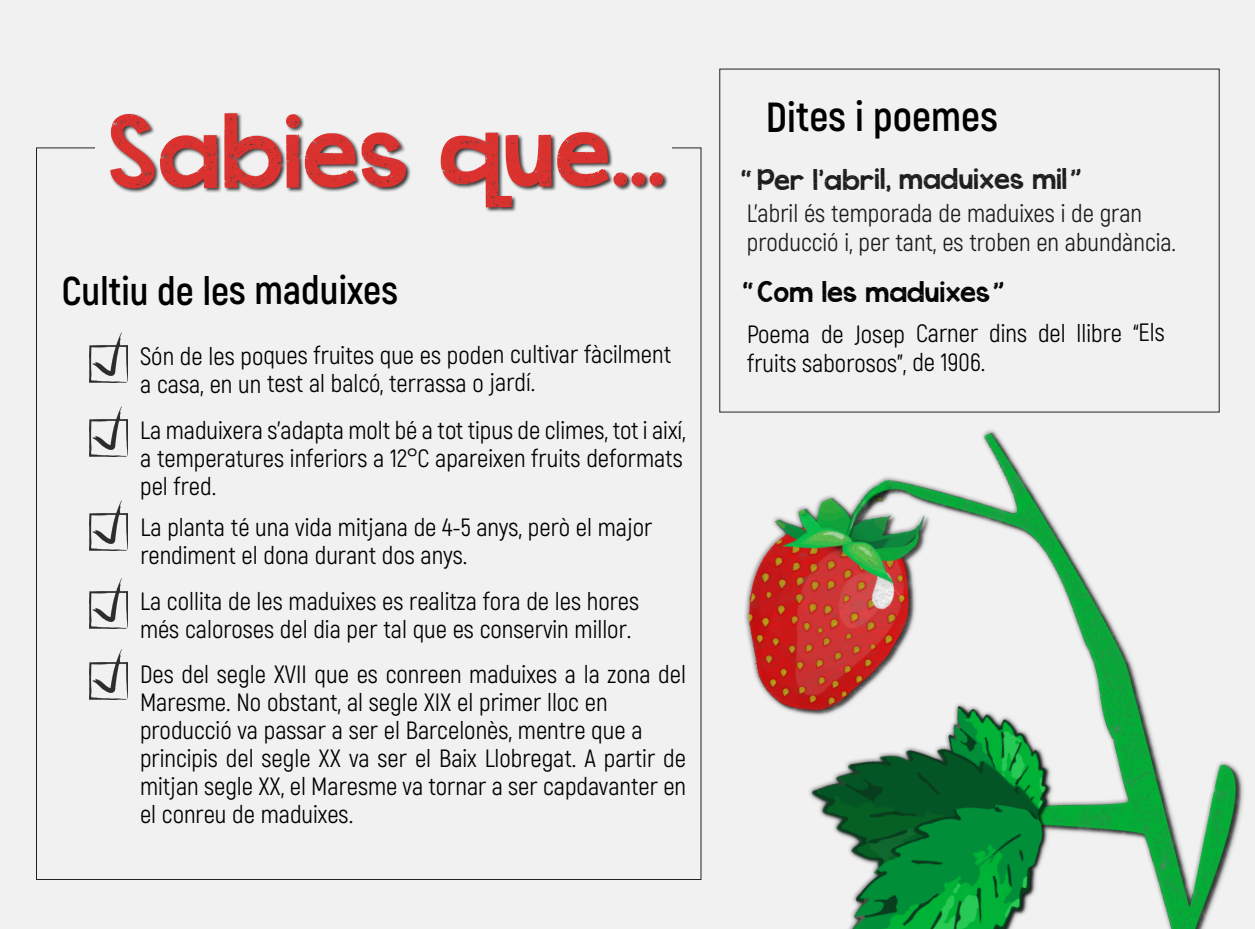
<style>
.page{position:relative;width:1255px;height:929px;background:#f1f1f1}
.page>*{position:absolute;margin:0;border:0;box-sizing:border-box;transform-origin:0 0}
.t1{font:78px "KG Cold Coffee";letter-spacing:-.005em;color:#db322f}
.t2{font:700 42px "Akrobat";letter-spacing:-.005em;color:#000}
.t3{font:700 40px "Akrobat";letter-spacing:-.005em;color:#000}
.t4{font:25px/28px "Akrobat";color:#000}
.t5{font:25px "Akrobat";color:#1c1a1a}
.t6{font:22px "KG Cold Coffee";letter-spacing:-.005em;color:#1c1a1a}
.t7{font:22px "KG Cold Coffee";color:#000}
.s1{font-family:"Montserrat"}
.s2{font-style:italic}
</style>
<div class="page">
<div style="left:109px;top:112px;width:560px;height:101px;background:#000;opacity:.78"></div>
<img style="left:727px;top:369px;width:517px;height:560px">
<img style="left:90px;top:332px;width:37px;height:50px">
<img style="left:90px;top:406px;width:37px;height:50px">
<img style="left:90px;top:501px;width:37px;height:50px">
<img style="left:90px;top:578px;width:37px;height:51px">
<img style="left:90px;top:650px;width:37px;height:50px">
<h2 class="t1" style="left:108px;top:90px;width:560px">Sabies que...</h2>
<h3 class="t3" style="left:62px;top:266px;width:338px">Cultiu de les maduixes</h3>
<h4 class="t4" style="left:140px;top:341px;width:533px">Són de les poques fruites que es poden cultivar fàcilment</h4>
<h4 class="t4" style="left:140px;top:369px;width:397px">a casa, en un test al balcó, terrassa o jardí.</h4>
<h4 class="t4" style="left:140px;top:416px;width:547px">La maduixera s’adapta molt bé a tot tipus de climes, tot i així, a temperatures inferiors a 12<span class="s1">º</span>C apareixen fruits deformats</h4>
<h4 class="t4" style="left:140px;top:472px;width:78px">pel fred.</h4>
<h4 class="t4" style="left:140px;top:513px;width:514px">La planta té una vida mitjana de 4-5 anys, però el major</h4>
<h4 class="t4" style="left:140px;top:541px;width:328px">rendiment el dona durant dos anys.</h4>
<h4 class="t4" style="left:140px;top:587px;width:501px">La collita de les maduixes es realitza fora de les hores</h4>
<h4 class="t4" style="left:140px;top:615px;width:493px">més caloroses del dia per tal que es conservin millor.</h4>
<h4 class="t4" style="left:140px;top:661px;width:548px">Des del segle XVII que es conreen maduixes a la zona del<br>Maresme. No obstant, al segle XIX el primer lloc en</h4>
<h4 class="t4" style="left:140px;top:717px;width:504px">producció va passar a ser el Barcelonès, mentre que a</h4>
<h4 class="t4" style="left:140px;top:745px;width:548px;text-align:justify">principis del segle XX va ser el Baix Llobregat. A partir de mitjan segle XX, el Maresme va tornar a ser capdavanter en el conreu de maduixes.</h4>
<h3 class="t2" style="left:766px;top:90px;width:234px">Dites i poemes</h3>
<h4 class="t6" style="left:738px;top:162px;width:347px"><span class="s2">“</span> Per l’abril, maduixes mil<span class="s2">”</span></h4>
<h4 class="t5" style="left:747px;top:199px;width:397px">L’abril és temporada de maduixes i de gran</h4>
<h4 class="t5" style="left:747px;top:228px;width:431px">producció i, per tant, es troben en abundància.</h4>
<h4 class="t7" style="left:740px;top:274px;width:268px"><span class="s2">“</span>Com les maduixes<span class="s2">”</span></h4>
<h4 class="t4" style="left:747px;top:319px;width:420px;line-height:29.5px">Poema de Josep Carner dins del llibre “Els fruits saborosos”, de 1906.</h4>
</div>
